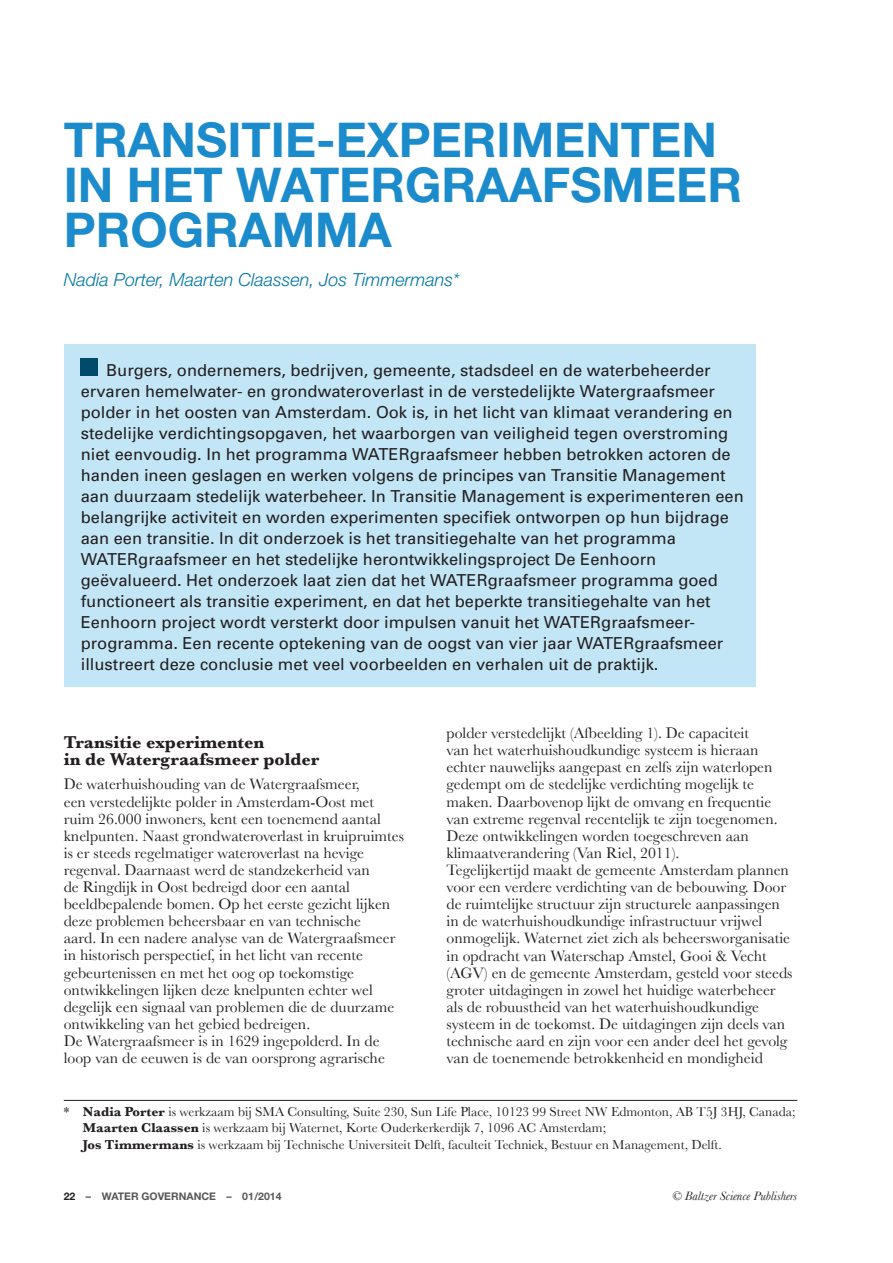
<style>
.page{position:relative;width:893px;height:1263px;background:#fff}
.page>*{position:absolute;margin:0;border:0;box-sizing:border-box;transform-origin:0 0}
.t1{font:700 48px/45px "Helvetica Neue";color:#1b8bcb}
.t2{font:700 18px/17.1px "Baskerville";color:#231f20}
.t3{font:italic 300 18px "Helvetica Neue";color:#0076a3}
.t4{font:16.5px/21px "Univers";color:#231f20}
.t5{font:15.75px/17.1px "Baskerville";color:#231f20}
.t6{font:13.5px/16.5px "Baskerville";color:#231f20}
.t7{font:italic 12.75px "Baskerville";color:#231f20}
.t8{font:700 10.5px "Helvetica Neue";color:#57585a}
.s1{font-weight:700}
.s2{color:#231f20}
</style>
<div class="page">
<div style="left:64px;top:345px;width:691px;height:342px;background:#c3e6f6"></div>
<div style="left:81px;top:359px;width:17px;height:17px;background:#004b6c"></div>
<hr style="left:64px;top:1100px;width:733px;height:1px;background:#231f20">
<h1 class="t1" style="left:64px;top:116px;width:680px">TRANSITIE-EXPERIMENTEN<br>IN HET WATERGRAAFSMEER<br>PROGRAMMA</h1>
<p class="t3" style="left:64px;top:268px;width:397px">Nadia Porter, Maarten Claassen, Jos Timmermans*</p>
<p class="t4" style="left:81px;top:359px;width:664px;text-indent:26px">Burgers, ondernemers, bedrijven, gemeente, stadsdeel en de waterbeheerder ervaren hemelwater- en grondwateroverlast in de verstedelijkte Watergraafsmeer polder in het oosten van Amsterdam. Ook is, in het licht van klimaat verandering en stedelijke verdichtingsopgaven, het waarborgen van veiligheid tegen overstroming niet eenvoudig. In het programma WATERgraafsmeer hebben betrokken actoren de handen ineen geslagen en werken volgens de principes van Transitie Management aan duurzaam stedelijk waterbeheer. In Transitie Management is experimenteren een belangrijke activiteit en worden experimenten specifiek ontworpen op hun bijdrage aan een transitie. In dit onderzoek is het transitiegehalte van het programma WATERgraafsmeer en het stedelijke herontwikkelingsproject De Eenhoorn geëvalueerd. Het onderzoek laat zien dat het WATERgraafsmeer programma goed functioneert als transitie experiment, en dat het beperkte transitiegehalte van het Eenhoorn project wordt versterkt door impulsen vanuit het WATERgraafsmeer&shy;programma. Een recente optekening van de oogst van vier jaar WATERgraafsmeer illustreert deze conclusie met veel voorbeelden en verhalen uit de praktijk.</p>
<p class="t2" style="left:64px;top:733px;width:257px">Transitie experimenten<br>in de Watergraafsmeer polder</p>
<p class="t5" style="left:64px;top:775px;width:342px">De waterhuishouding van de Watergraafsmeer,<br>een verstedelijkte polder in Amsterdam-Oost met ruim 26.000 inwoners, kent een toenemend aantal knelpunten. Naast grondwateroverlast in kruipruimtes is er steeds regelmatiger wateroverlast na hevige regenval. Daarnaast werd de standzekerheid van<br>de Ringdijk in Oost bedreigd door een aantal beeldbepalende bomen. Op het eerste gezicht lijken deze problemen beheersbaar en van technische<br>aard. In een nadere analyse van de Watergraafsmeer in historisch perspectief, in het licht van recente gebeurtenissen en met het oog op toekomstige ontwikkelingen lijken deze knelpunten echter wel degelijk een signaal van problemen die de duurzame ontwikkeling van het gebied bedreigen.<br>De Watergraafsmeer is in 1629 ingepolderd. In de loop van de eeuwen is de van oorsprong agrarische</p>
<p class="t5" style="left:446px;top:724px;width:348px">polder verstedelijkt (Afbeelding 1). De capaciteit<br>van het waterhuishoudkundige systeem is hieraan echter nauwelijks aangepast en zelfs zijn waterlopen gedempt om de stedelijke verdichting mogelijk te maken. Daarbovenop lijkt de omvang en frequentie van extreme regenval recentelijk te zijn toegenomen.<br>Deze ontwikkelingen worden toegeschreven aan klimaatverandering (Van Riel, 2011).<br>Tegelijkertijd maakt de gemeente Amsterdam plannen voor een verdere verdichting van de bebouwing. Door de ruimtelijke structuur zijn structurele aanpassingen in de waterhuishoudkundige infrastructuur vrijwel onmogelijk. Waternet ziet zich als beheersworganisatie in opdracht van Waterschap Amstel, Gooi &amp; Vecht (AGV) en de gemeente Amsterdam, gesteld voor steeds groter uitdagingen in zowel het huidige waterbeheer als de robuustheid van het waterhuishoudkundige systeem in de toekomst. De uitdagingen zijn deels van technische aard en zijn voor een ander deel het gevolg van de toenemende betrokkenheid en mondigheid</p>
<p class="t6" style="left:83px;top:1103px;width:714px;text-indent:-19px">* <span class="s1">Nadia Porter</span> is werkzaam bij SMA Consulting, Suite 230, Sun Life Place, 10123 99 Street NW Edmonton, AB T5J 3HJ, Canada;<br><span class="s1">Maarten Claassen</span> is werkzaam bij Waternet, Korte Ouderkerkerdijk 7, 1096 AC Amsterdam;<br><span class="s1">Jos Timmermans</span> is werkzaam bij Technische Universiteit Delft, faculteit Techniek, Bestuur en Management, Delft.</p>
<p class="t8" style="left:64px;top:1189px;width:219px"><span class="s2">22</span> – WATER GOVERNANCE – 01/2014</p>
<p class="t7" style="left:672px;top:1188px;width:127px">© Baltzer Science Publishers</p>
</div>
